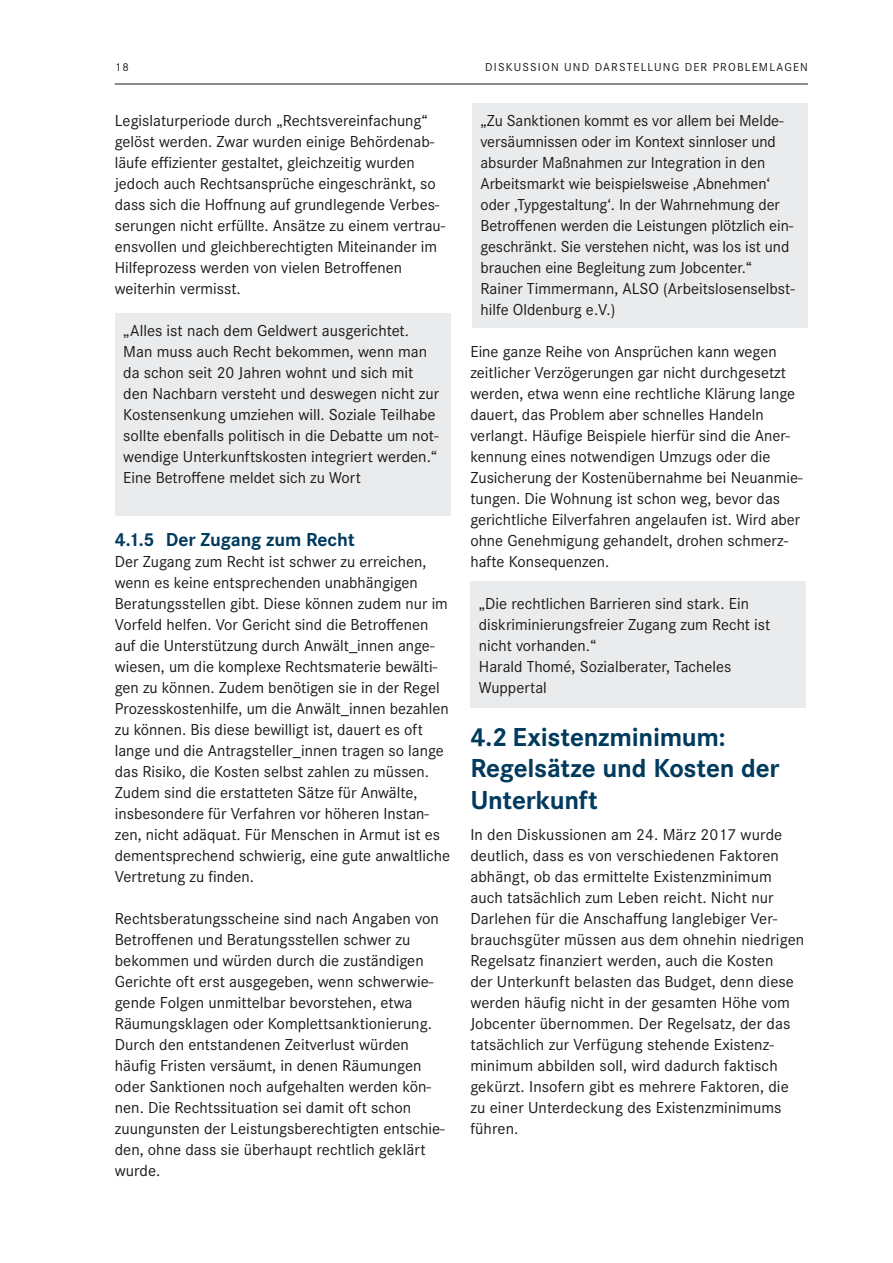
<style>
.page{position:relative;width:893px;height:1263px;background:#fff}
.page>*{position:absolute;margin:0;border:0;box-sizing:border-box;transform-origin:0 0}
.t1{font:700 27px/31.5px "Corporate S";letter-spacing:-.01em;color:#003a5d}
.t2{font:700 19.5px "Corporate S";letter-spacing:-.005em;color:#003a5d}
.t3{font:16.5px/21px "Corporate S";color:#1a1a18}
.t4{font:12px "Corporate S";letter-spacing:.1em;color:#1a1a18}
</style>
<div class="page">
<hr style="left:115px;top:84px;width:693px;height:1px;background:#1a1a18">
<div style="left:115px;top:313px;width:336px;height:203px;background:#e9ebed"></div>
<div style="left:472px;top:104px;width:336px;height:224px;background:#e9ebed"></div>
<div style="left:470px;top:581px;width:336px;height:127px;background:#e9ebed"></div>
<p class="t4" style="left:115px;top:59px;width:15px">18</p>
<p class="t4" style="left:485px;top:59px;width:324px">DISKUSSION UND DARStELLUNG DER PROBLEMLAGEN</p>
<p class="t3" style="left:115px;top:109px;width:332px">Legislatur periode durch „Rechtsvereinfachung“ gelöst werden. Zwar wurden einige Behördenab&shy;läufe effizienter gestaltet, gleichzeitig wurden jedoch auch Rechtsansprüche eingeschränkt, so dass sich die Hoffnung auf grundlegende Verbes&shy;serungen nicht erfüllte. Ansätze zu einem vertrau&shy;ensvollen und gleichberechtigten Miteinander im Hilfeprozess werden von vielen Betroffenen weiterhin vermisst.</p>
<p class="t3" style="left:123px;top:319px;width:317px">„Alles ist nach dem Geldwert ausgerichtet.<br>Man muss auch Recht bekommen, wenn man da schon seit 20 Jahren wohnt und sich mit den Nachbarn versteht und deswegen nicht zur Kostensenkung umziehen will. Soziale teilhabe sollte ebenfalls politisch in die Debatte um not&shy;wendige Unterkunftskosten integriert werden.“</p>
<p class="t3" style="left:123px;top:466px;width:239px">Eine Betroffene meldet sich zu Wort</p>
<h3 class="t2" style="left:115px;top:526px;width:241px">4.1.5 Der Zugang zum Recht</h3>
<p class="t3" style="left:115px;top:550px;width:337px">Der Zugang zum Recht ist schwer zu erreichen, wenn es keine entsprechenden unabhängigen Beratungsstellen gibt. Diese können zudem nur im Vorfeld helfen. Vor Gericht sind die Betroffenen auf die Unterstützung durch Anwält_innen ange&shy;wiesen, um die komplexe Rechtsmaterie bewälti&shy;gen zu können. Zudem benötigen sie in der Regel Prozesskostenhilfe, um die Anwält_innen bezahlen zu können. Bis diese bewilligt ist, dauert es oft lange und die Antragsteller_innen tragen so lange das Risiko, die Kosten selbst zahlen zu müssen.<br>Zudem sind die erstatteten Sätze für Anwälte, insbesondere für Verfahren vor höheren Instan&shy;zen, nicht adäquat. Für Menschen in Armut ist es dementsprechend schwierig, eine gute anwaltliche Vertretung zu finden.</p>
<p class="t3" style="left:115px;top:907px;width:332px">Rechtsberatungsscheine sind nach Angaben von Betroffenen und Beratungsstellen schwer zu bekommen und würden durch die zuständigen Gerichte oft erst ausgegeben, wenn schwerwie&shy;gende Folgen unmittelbar bevorstehen, etwa Räumungsklagen oder Komplettsanktionierung.<br>Durch den entstandenen Zeitverlust würden häufig Fristen versäumt, in denen Räumungen oder Sanktionen noch aufgehalten werden kön&shy;nen. Die Rechtssituation sei damit oft schon zuungunsten der Leistungsberechtigten entschie&shy;den, ohne dass sie überhaupt rechtlich geklärt wurde.</p>
<p class="t3" style="left:480px;top:109px;width:314px">„Zu Sanktionen kommt es vor allem bei Melde&shy;versäumnissen oder im Kontext sinnloser und absurder Maßnahmen zur Integration in den Arbeitsmarkt wie beispielsweise ‚Abnehmen‘ oder ‚typgestaltung‘. In der Wahrnehmung der Betroffenen werden die Leistungen plötzlich ein&shy;geschränkt. Sie verstehen nicht, was los ist und brauchen eine Begleitung zum Jobcenter.“</p>
<p class="t3" style="left:480px;top:277px;width:316px">Rainer timmermann, ALSO (Arbeitslosenselbst&shy;hilfe Oldenburg e.V.)</p>
<p class="t3" style="left:470px;top:340px;width:334px">Eine ganze Reihe von Ansprüchen kann wegen zeitlicher Verzögerungen gar nicht durchgesetzt werden, etwa wenn eine rechtliche Klärung lange dauert, das Problem aber schnelles Handeln verlangt. Häufige Beispiele hierfür sind die Aner&shy;kennung eines notwendigen Umzugs oder die Zusicherung der Kostenübernahme bei Neuanmie&shy;tungen. Die Wohnung ist schon weg, bevor das gerichtliche Eilverfahren angelaufen ist. Wird aber ohne Genehmigung gehandelt, drohen schmerz&shy;hafte Konsequenzen.</p>
<p class="t3" style="left:479px;top:592px;width:293px">„Die rechtlichen Barrieren sind stark. Ei n diskriminierungsfreier Zugang zum Recht ist nicht vorhanden.“</p>
<p class="t3" style="left:479px;top:655px;width:254px">Harald thomé, Sozialberater, tacheles<br>Wuppertal</p>
<h2 class="t1" style="left:470px;top:720px;width:311px">4.2 Existenzminimum:<br>Regelsätze und Kosten der<br>Unterkunft</h2>
<p class="t3" style="left:470px;top:823px;width:335px">In den Diskussionen am 24. März 2017 wurde deutlich, dass es von verschiedenen Faktoren abhängt, ob das ermittelte Existenzminimum auch tatsächlich zum Leben reicht. Nicht nur Darlehen für die Anschaffung langlebiger Ver&shy;brauchsgüter müssen aus dem ohnehin niedrigen Regelsatz finanziert werden, auch die Kosten<br>der Unterkunft belasten das Budget, denn diese werden häufig nicht in der gesamten Höhe vom Jobcenter übernommen. Der Regelsatz, der das tatsächlich zur Verfügung stehende Existenz&shy;minimum abbilden soll, wird dadurch faktisch gekürzt. Insofern gibt es mehrere Faktoren, die zu einer Unterdeckung des Existenzminimums führen.</p>
</div>
